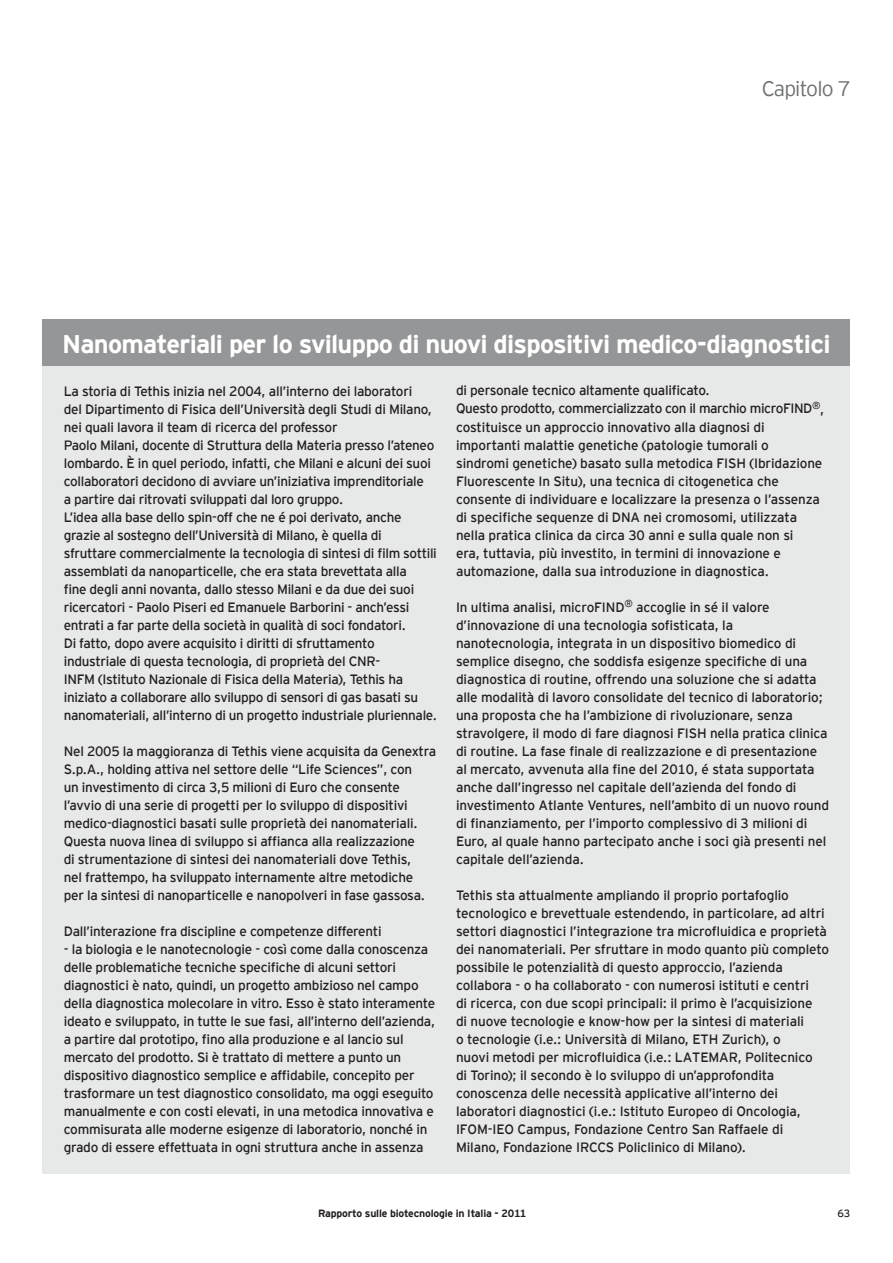
<style>
.page{position:relative;width:893px;height:1263px;background:#fff}
.page>*{position:absolute;margin:0;border:0;box-sizing:border-box;transform-origin:0 0}
.t1{font:700 25.5px "EY Interstate";letter-spacing:-.03em;color:#fff}
.t2{font:300 21px "EY Interstate";letter-spacing:-.04em;color:#6d6f71}
.t3{font:13.5px/18px "EY Interstate";letter-spacing:-.02em;color:#231f20}
.t4{font:700 10.5px "EY Interstate";letter-spacing:-.02em;color:#231f20}
.t5{font:10.5px "EY Interstate";color:#231f20}
</style>
<div class="page">
<div style="left:43px;top:319px;width:807px;height:855px;background:#e7e8e8"></div>
<div style="left:43px;top:319px;width:807px;height:47px;background:#949698"></div>
<h2 class="t2" style="left:762px;top:74px;width:90px">Capitolo 7</h2>
<h1 class="t1" style="left:62px;top:325px;width:770px">Nanomateriali per lo sviluppo di nuovi dispositivi medico-diagnostici</h1>
<p class="t3" style="left:64px;top:381px;width:375px">La storia di Tethis inizia nel 2004, all’interno dei laboratori<br>del Dipartimento di Fisica dell’U niversità degli Studi di Milano, nei quali lavora il team di ricerca del professor<br>Paolo Milani, docente di Struttura della Materia presso l’ateneo lombardo. È in quel periodo, infatti, che Milani e alcuni dei suoi collaboratori decidono di avviare un’iniziativa imprenditoriale<br>a partire dai ritrovati sviluppati dal loro gruppo.<br>L’idea alla base dello spin-off che ne é poi derivato, anche grazie al sostegno dell’U niversità di Milano, è quella di sfruttare commercialmente la tecnologia di sintesi di film sottili assemblati da nanoparticelle, che era stata brevettata alla<br>fine degli anni novanta, dallo stesso Milani e da due dei suoi ricercatori - Paolo Piseri ed Emanuele Barborini - anch’essi entrati a far parte della società in qualità di soci fondatori.<br>Di fatto, dopo avere acquisito i diritti di sfruttamento industriale di questa tecnologia, di proprietà del CNR-<br>INFM (Istituto Nazionale di Fisica della Materia), Tethis ha iniziato a collaborare allo sviluppo di sensori di gas basati su nanomateriali, all’interno di un progetto industriale pluriennale.</p>
<p class="t3" style="left:64px;top:741px;width:374px">Nel 2005 la maggioranza di Tethis viene acquisita da Genextra S.p.A., holding attiva nel settore delle “Life Sciences”, con<br>un investimento di circa 3,5 milioni di Euro che consente l’avvio di una serie di progetti per lo sviluppo di dispositivi medico-diagnostici basati sulle proprietà dei nanomateriali.<br>Questa nuova linea di sviluppo si affianca alla realizzazione<br>di strumentazione di sintesi dei nanomateriali dove Tethis,<br>nel frattempo, ha sviluppato internamente altre metodiche per la sintesi di nanoparticelle e nanopolveri in fase gassosa.</p>
<p class="t3" style="left:64px;top:921px;width:319px">Dall’interazione fra discipline e competenze differenti</p>
<p class="t3" style="left:64px;top:939px;width:373px">- la biologia e le nanotecnologie - così come dalla conoscenza delle problematiche tecniche specifiche di alcuni settori diagnostici è nato, quindi, un progetto ambizioso nel campo della diagnostica molecolare in vitro. Esso è stato interamente ideato e sviluppato, in tutte le sue fasi, all’interno dell’azienda, a partire dal prototipo, fino alla produzione e al lancio sul mercato del prodotto. Si è trattato di mettere a punto un dispositivo diagnostico semplice e affidabile, concepito per trasformare un test diagnostico consolidato, ma oggi eseguito manualmente e con costi elevati, in una metodica innovativa e commisurata alle moderne esigenze di laboratorio, nonché in grado di essere effettuata in ogni struttura anche in assenza</p>
<p class="t3" style="left:456px;top:381px;width:370px">di personale tecnico altamente qualificato.<br>Questo prodotto, commercializzato con il marchio microFIND<sup>®</sup>, costituisce un approccio innovativo alla diagnosi di importanti malattie genetiche (patologie tumorali o sindromi genetiche) basato sulla metodica FISH (Ibridazione Fluorescente In Situ), una tecnica di citogenetica che consente di individuare e localizzare la presenza o l’assenza di specifiche sequenze di DNA nei cromosomi, utilizzata nella pratica clinica da circa 30 anni e sulla quale non si<br>era, tuttavia, più investito, in termini di innovazione e automazione, dalla sua introduzione in diagnostica.</p>
<p class="t3" style="left:456px;top:597px;width:374px">In ultima analisi, microFIND<sup>®</sup> accoglie in sé il valore d’innovazione di una tecnologia sofisticata, la nanotecnologia, integrata in un dispositivo biomedico di semplice disegno, che soddisfa esigenze specifiche di una diagnostica di routine, offrendo una soluzione che si adatta alle modalità di lavoro consolidate del tecnico di laboratorio; una proposta che ha l’ambizione di rivoluzionare, senza stravolgere, il modo di fare diagnosi FISH nella pratica clinica di routine. La fase finale di realizzazione e di presentazione al mercato, avvenuta alla fine del 2010, é stata supportata anche dall’ingresso nel capitale dell’azienda del fondo di investimento Atlante Ventures, nell’ambito di un nuovo round di finanziamento, per l’importo complessivo di 3 milioni di Euro, al quale hanno partecipato anche i soci già presenti nel capitale dell’azienda.</p>
<p class="t3" style="left:456px;top:885px;width:375px">Tethis sta attualmente ampliando il proprio portafoglio tecnologico e brevettuale estendendo, in particolare, ad altri settori diagnostici l’integrazione tra microfluidica e proprietà dei nanomateriali. Per sfruttare in modo quanto più completo possibile le potenzialità di questo approccio, l’azienda collabora - o ha collaborato - con numerosi istituti e centri<br>di ricerca, con due scopi principali: il primo è l’acquisizione<br>di nuove tecnologie e know-how per la sintesi di materiali<br>o tecnologie (i.e.: U niversità di Milano, ETH Zurich), o<br>nuovi metodi per microfluidica (i.e.: LATEMAR, Politecnico<br>di Torino); il secondo è lo sviluppo di un’approfondita conoscenza delle necessità applicative all’interno dei laboratori diagnostici (i.e.: Istituto Europeo di Oncologia, IFOM-IEO Campus, Fondazione Centro San Raffaele di Milano, Fondazione IRCCS Policlinico di Milano).</p>
<p class="t4" style="left:318px;top:1206px;width:210px">Rapporto sulle biotecnologie in Italia - 2011</p>
<p class="t5" style="left:838px;top:1206px;width:14px">63</p>
</div>
